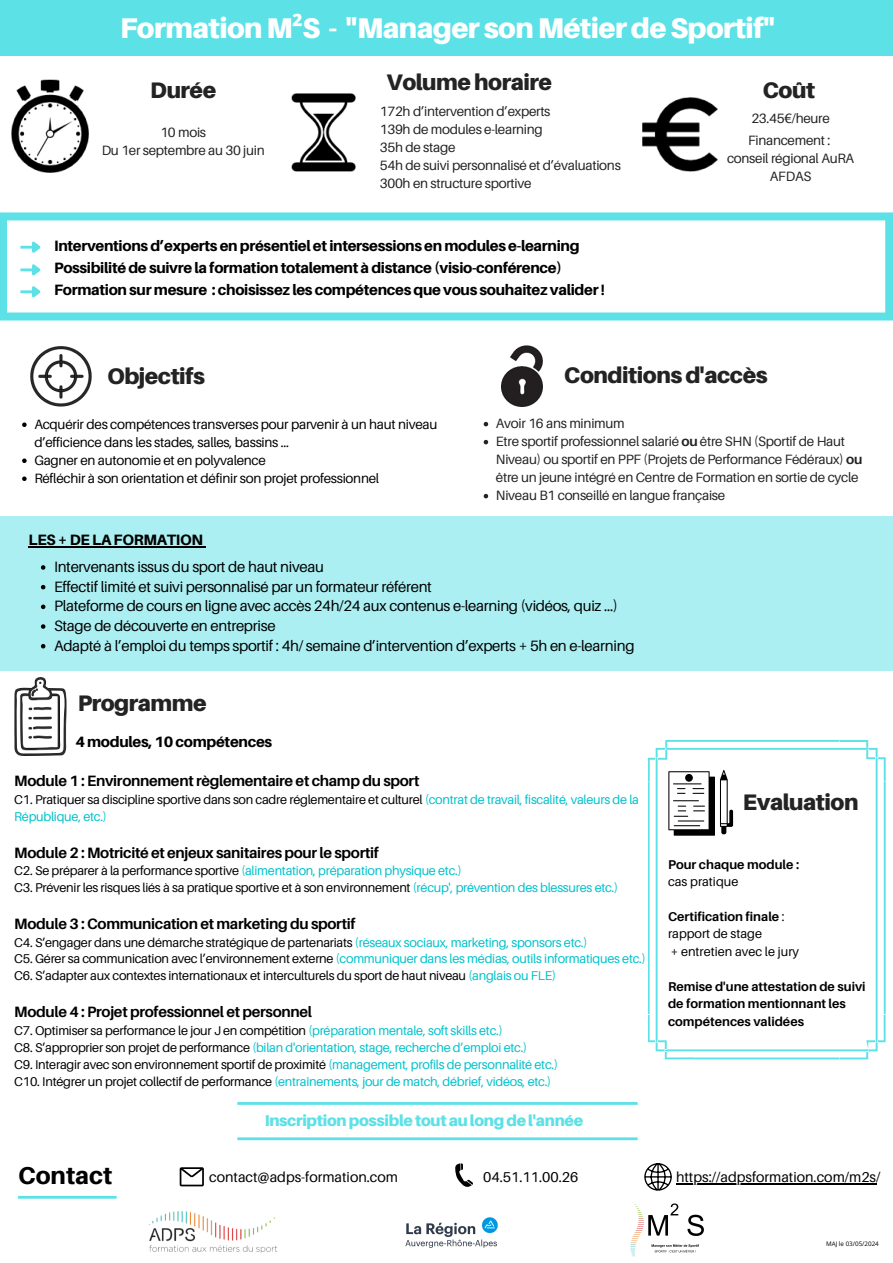
<style>
.page{position:relative;width:893px;height:1263px;background:#fff}
.page>*{position:absolute;margin:0;border:0;box-sizing:border-box;transform-origin:0 0}
.t1{font:900 28.5px "Aileron";letter-spacing:-.02em;color:#fff}
.t2{font:800 24.38px "Aileron";color:#000}
.t3{font:900 22.5px "Aileron";letter-spacing:-.02em;color:#232323}
.t4{font:900 15.75px "Aileron";letter-spacing:-.02em;color:#5ce1e6}
.t5{font:15px/19.6px "Aileron";letter-spacing:-.02em;color:#000}
.t6{font:800 15px/21.9px "Aileron";letter-spacing:-.02em;color:#000}
.t7{font:700 15px "Aileron";letter-spacing:-.02em;color:#000}
.t8{font:14.25px "Aileron";color:#000}
.t9{font:13.5px/18px "Aileron";letter-spacing:-.02em;color:#232323}
.t10{font:13.5px/18px "Aileron";letter-spacing:-.02em;color:#000}
.t11{font:12.75px/16.9px "Aileron";letter-spacing:-.02em;color:#000}
.t12{font:12.75px "Aileron";letter-spacing:-.02em;color:#00c2cb}
.t13{font:700 12.75px/17.4px "Aileron";color:#000}
.t14{font:12.75px "Aileron";color:#000}
.t15{font:6.23px "Open Sans";color:#000}
.s1{font-family:"Noto Sans";font-weight:700}
.s2{font-weight:700}
.s3{color:#00c2cb}
.s4{color:#000}
.s5{font-weight:400}
</style>
<div class="page">
<div style="left:0;top:0;width:893px;height:55px;background:#5ce1e6"></div>
<img style="left:11px;top:80px;width:77px;height:93px">
<img style="left:291px;top:94px;width:65px;height:77px">
<img style="left:642px;top:97px;width:76px;height:74px">
<img style="left:14px;top:677px;width:53px;height:79px">
<img style="left:30px;top:347px;width:61px;height:59px">
<img style="left:501px;top:345px;width:42px;height:61px">
<div style="left:0;top:516px;width:893px;height:154px;background:#abeff2"></div>
<svg style="left:0;top:212px;width:893px;height:108px"></svg>
<img style="left:630px;top:1202px;width:74px;height:55px">
<hr style="left:237px;top:1102px;width:400px;height:3px;background:#5ce1e6">
<img style="left:405px;top:1217px;width:93px;height:31px">
<img style="left:148px;top:1211px;width:130px;height:42px">
<hr style="left:237px;top:1137px;width:400px;height:3px;background:#5ce1e6">
<svg style="left:180px;top:1167px;width:24px;height:19px"></svg>
<svg style="left:455px;top:1163px;width:18px;height:24px"></svg>
<svg style="left:648px;top:740px;width:237px;height:319px"></svg>
<svg style="left:644px;top:1163px;width:28px;height:28px"></svg>
<hr style="left:29px;top:546px;width:174px;height:1px;background:#000">
<svg style="left:41px;top:565px;width:4px;height:5px"></svg>
<svg style="left:41px;top:585px;width:4px;height:4px"></svg>
<svg style="left:41px;top:605px;width:4px;height:4px"></svg>
<svg style="left:41px;top:624px;width:4px;height:5px"></svg>
<svg style="left:41px;top:644px;width:4px;height:4px"></svg>
<svg style="left:484px;top:422px;width:4px;height:4px"></svg>
<svg style="left:484px;top:440px;width:4px;height:4px"></svg>
<svg style="left:484px;top:494px;width:4px;height:4px"></svg>
<svg style="left:22px;top:422px;width:5px;height:5px"></svg>
<svg style="left:22px;top:458px;width:5px;height:5px"></svg>
<svg style="left:22px;top:476px;width:5px;height:5px"></svg>
<hr style="left:676px;top:1183px;width:200px;height:1px;background:#000">
<hr style="left:18px;top:1196px;width:99px;height:3px;background:#5ce1e6">
<svg style="left:20px;top:239px;width:24px;height:63px"></svg>
<p class="t1" style="left:120px;top:10px;width:656px">Formation M<span class="s1">²</span>S - "Manager son Métier de Sportif"</p>
<h4 class="t3" style="left:150px;top:76px;width:67px">Durée</h4>
<p class="t3" style="left:386px;top:69px;width:167px">Volume horaire</p>
<h2 class="t3" style="left:762px;top:76px;width:54px">Coût</h2>
<p class="t9" style="left:160px;top:123px;width:47px">10 mois</p>
<p class="t9" style="left:102px;top:141px;width:165px">Du 1er septembre au 30 juin</p>
<p class="t9" style="left:380px;top:102px;width:172px">172h d’intervention d’experts</p>
<p class="t9" style="left:380px;top:120px;width:164px">139h de modules e-learning</p>
<h2 class="t9" style="left:380px;top:138px;width:77px">35h de stage</h2>
<p class="t9" style="left:380px;top:156px;width:242px">54h de suivi personnalisé et d’évaluations</p>
<p class="t9" style="left:380px;top:174px;width:153px">300h en structure sportive</p>
<p class="t6" style="left:54px;top:235px;width:552px">Interventions d’experts en présentiel et intersessions en modules e-learning<br>Possibilité de suivre la formation totalement à distance (visio-conférence)<br>Formation sur mesure : choisissez les compétences que vous souhaitez valider !</p>
<p class="t9" style="left:751px;top:109px;width:80px">23.45€/heure</p>
<h2 class="t9" style="left:748px;top:131px;width:84px">Financement :</h2>
<p class="t9" style="left:727px;top:149px;width:129px">conseil régional AuRA</p>
<p class="t9" style="left:770px;top:167px;width:43px">AFDAS</p>
<p class="t3" style="left:107px;top:363px;width:100px">Objectifs</p>
<p class="t10" style="left:34px;top:415px;width:405px">Acquérir des compétences transverses pour parvenir à un haut niveau d’efficience dans les stades, salles, bassins ...</p>
<p class="t10" style="left:34px;top:451px;width:233px">Gagner en autonomie et en polyvalence</p>
<p class="t10" style="left:34px;top:469px;width:346px">Réfléchir à son orientation et définir son projet professionnel</p>
<p class="t3" style="left:564px;top:361px;width:205px">Conditions d'accès</p>
<p class="t9" style="left:496px;top:414px;width:130px">Avoir 16 ans minimum</p>
<p class="t9" style="left:496px;top:432px;width:368px">Etre sportif professionnel salarié <span class="s2">ou</span> être SHN (Sportif de Haut<br>Niveau) ou sportif en PPF (Projets de Performance Fédéraux) <span class="s2">ou </span>être un jeune intégré en Centre de Formation en sortie de cycle</p>
<p class="t9" style="left:496px;top:486px;width:231px">Niveau B1 conseillé en langue française</p>
<p class="t6" style="left:29px;top:528px;width:176px">LES + DE LA FORMATION</p>
<p class="t5" style="left:54px;top:557px;width:582px">Intervenants issus du sport de haut niveau<br>Effectif limité et suivi personnalisé par un formateur référent<br>Plateforme de cours en ligne avec accès 24h/24 aux contenus e-learning (vidéos, quiz ...)<br>Stage de découverte en entreprise<br>Adapté à l’emploi du temps sportif : 4h/ semaine d’intervention d’experts + 5h en e-learning</p>
<p class="t3" style="left:78px;top:689px;width:130px">Programme</p>
<p class="t6" style="left:75px;top:730px;width:198px">4 modules, 10 compétences</p>
<h2 class="t7" style="left:14px;top:772px;width:406px">Module 1 : Environnement règlementaire et champ du sport</h2>
<p class="t11" style="left:14px;top:790px;width:626px">C1. Pratiquer sa discipline sportive dans son cadre réglementaire et culturel <span class="s3">(contrat de travail, fiscalité, valeurs de la<br>République, etc.)</span></p>
<p class="t7" style="left:14px;top:843px;width:366px">Module 2 : Motricité et enjeux sanitaires pour le sportif</p>
<p class="t12" style="left:14px;top:863px;width:449px"><span class="s4">C2. Se préparer à la performance sportive</span> (alimentation, préparation physique etc.)</p>
<p class="t11" style="left:14px;top:879px;width:605px">C3. Prévenir les risques liés à sa pratique sportive et à son environnement <span class="s3">(récup', prévention des blessures etc.)</span></p>
<h2 class="t7" style="left:14px;top:914px;width:343px">Module 3 : Communication et marketing du sportif</h2>
<h4 class="t11" style="left:14px;top:933px;width:575px">C4. S’engager dans une démarche stratégique de partenariats <span class="s3">(réseaux sociaux, marketing, sponsors etc.)</span></h4>
<p class="t12" style="left:14px;top:951px;width:633px"><span class="s4">C5. Gérer sa communication avec l’environnement externe</span> (communiquer dans les médias, outils informatiques etc.)</p>
<p class="t11" style="left:14px;top:967px;width:543px">C6. S’adapter aux contextes internationaux et interculturels du sport de haut niveau <span class="s3">(anglais ou FLE)</span></p>
<p class="t7" style="left:14px;top:1003px;width:299px">Module 4 : Projet professionnel et personnel</p>
<p class="t11" style="left:14px;top:1022px;width:490px">C7. Optimiser sa performance le jour J en compétition <span class="s3">(préparation mentale, soft skills etc.)</span></p>
<p class="t12" style="left:14px;top:1039px;width:514px"><span class="s4">C8. S’approprier son projet de performance</span> (bilan d'orientation, stage, recherche d’emploi etc.)</p>
<p class="t11" style="left:14px;top:1055px;width:545px">C9. Interagir avec son environnement sportif de proximité <span class="s3">(management, profils de personnalité etc.)</span></p>
<p class="t12" style="left:14px;top:1073px;width:538px"><span class="s4">C10. Intégrer un projet collectif de performance</span> (entraînements, jour de match, débrief, vidéos, etc.)</p>
<p class="t4" style="left:265px;top:1111px;width:320px">Inscription possible tout au long de l'année</p>
<p class="t3" style="left:743px;top:789px;width:117px">Evaluation</p>
<p class="t13" style="left:668px;top:855px;width:133px">Pour chaque module :</p>
<h6 class="t14" style="left:668px;top:874px;width:72px">cas pratique</h6>
<h4 class="t13" style="left:668px;top:907px;width:118px">Certification finale <span class="s5">:</span></h4>
<h2 class="t14" style="left:668px;top:926px;width:95px">rapport de stage</h2>
<p class="t14" style="left:671px;top:943px;width:130px">+ entretien avec le jury</p>
<h5 class="t13" style="left:668px;top:977px;width:199px">Remise d'une attestation de suivi de formation mentionnant les compétences validées</h5>
<p class="t2" style="left:18px;top:1160px;width:96px">Contact</p>
<p class="t8" style="left:209px;top:1168px;width:190px">contact@adps-formation.com</p>
<h5 class="t8" style="left:483px;top:1168px;width:97px">04.51.11.00.26</h5>
<p class="t8" style="left:676px;top:1168px;width:206px">https://adpsformation.com/m2s/</p>
<p class="t15" style="left:826px;top:1240px;width:54px">MAJ le 03/05/2024</p>
</div>
